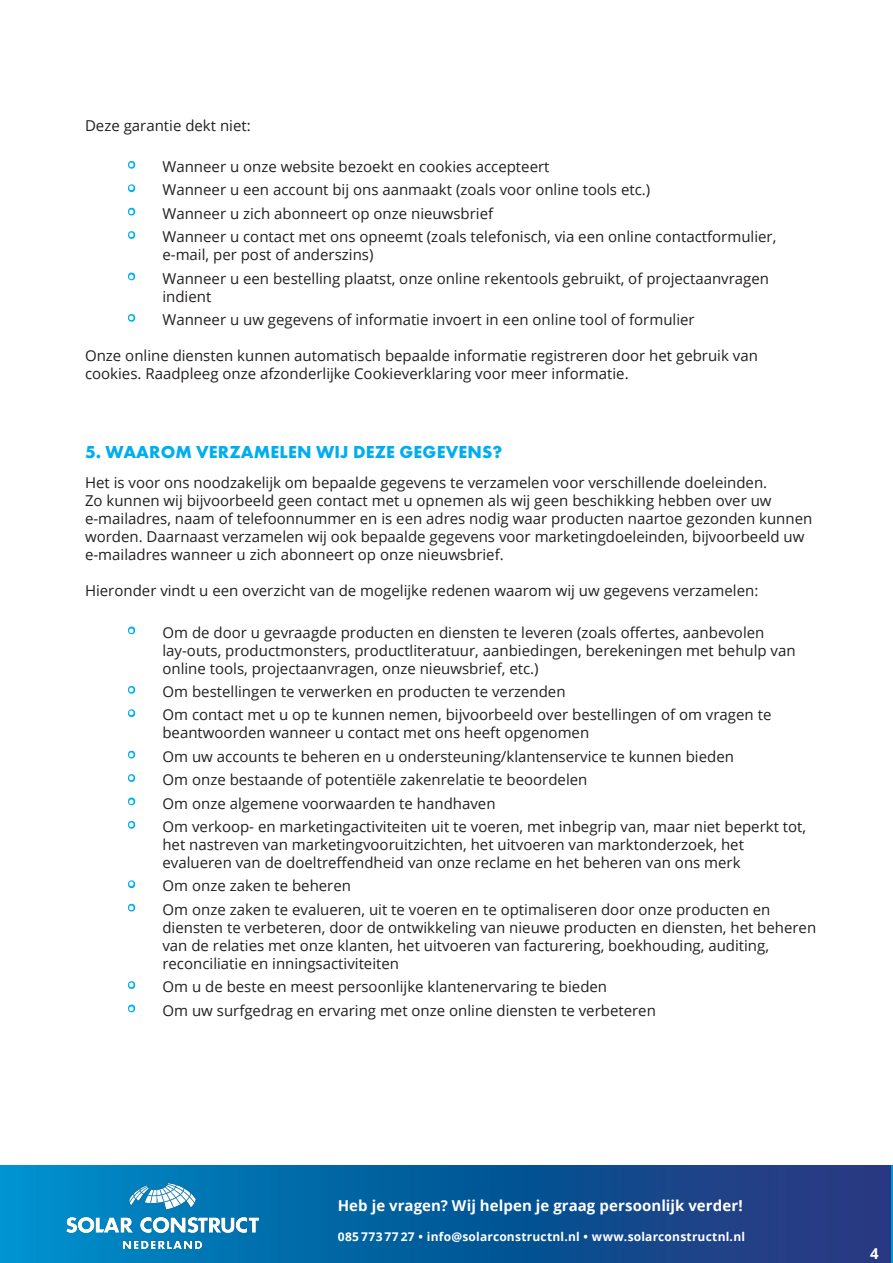
<style>
.page{position:relative;width:893px;height:1263px;background:#fff}
.page>*{position:absolute;margin:0;border:0;box-sizing:border-box;transform-origin:0 0}
.t1{font:700 18px "Futura PT";letter-spacing:.01em;color:#00aeef}
.t2{font:15px/18px "Open Sans";color:#231f20}
.t3{font:700 15px "Open Sans";letter-spacing:.005em;color:#fff}
.t4{font:700 12px "Open Sans";letter-spacing:.015em;color:#fff}
.s1{font-size:19.5px;color:#00aeef}
</style>
<div class="page">
<img style="left:0;top:1165px;width:893px;height:98px">
<img style="left:67px;top:1183px;width:191px;height:65px">
<p class="t2" style="left:85px;top:116px;width:167px">Deze garantie dekt niet:</p>
<p class="t2" style="left:128px;top:157px;width:423px"><span class="s1">•</span> Wanneer u onze website bezoekt en cookies accepteert</p>
<p class="t2" style="left:128px;top:181px;width:524px"><span class="s1">•</span> Wanneer u een account bij ons aanmaakt (zoals voor online tools etc.)</p>
<p class="t2" style="left:128px;top:204px;width:367px"><span class="s1">•</span> Wanneer u zich abonneert op onze nieuwsbrief</p>
<p class="t2" style="left:128px;top:227px;width:650px"><span class="s1">•</span> Wanneer u contact met ons opneemt (zoals telefonisch, via een online contactformulier,</p>
<p class="t2" style="left:162px;top:245px;width:213px">e-mail, per post of anderszins)</p>
<p class="t2" style="left:128px;top:269px;width:643px"><span class="s1">•</span> Wanneer u een bestelling plaatst, onze online rekentools gebruikt, of projectaanvragen</p>
<p class="t2" style="left:162px;top:287px;width:50px">indient</p>
<p class="t2" style="left:128px;top:310px;width:568px"><span class="s1">•</span> Wanneer u uw gegevens of informatie invoert in een online tool of formulier</p>
<p class="t2" style="left:85px;top:346px;width:674px">Onze online diensten kunnen automatisch bepaalde informatie registreren door het gebruik van</p>
<p class="t2" style="left:85px;top:364px;width:545px">cookies. Raadpleeg onze afzonderlijke Cookieverklaring voor meer informatie.</p>
<p class="t1" style="left:85px;top:441px;width:419px">5. WAAROM VERZAMELEN WIJ DEZE GEGEVENS?</p>
<p class="t2" style="left:85px;top:473px;width:729px">Het is voor ons noodzakelijk om bepaalde gegevens te verzamelen voor verschillende doeleinden.<br>Zo kunnen wij bijvoorbeeld geen contact met u opnemen als wij geen beschikking hebben over uw e-mailadres, naam of telefoonnummer en is een adres nodig waar producten naartoe gezonden kunnen worden. Daarnaast verzamelen wij ook bepaalde gegevens voor marketingdoeleinden, bijvoorbeeld uw e-mailadres wanneer u zich abonneert op onze nieuwsbrief.</p>
<p class="t2" style="left:85px;top:581px;width:675px">Hieronder vindt u een overzicht van de mogelijke redenen waarom wij uw gegevens verzamelen:</p>
<p class="t2" style="left:128px;top:623px;width:638px"><span class="s1">•</span> Om de door u gevraagde producten en diensten te leveren (zoals offertes, aanbevolen</p>
<p class="t2" style="left:162px;top:641px;width:635px">lay-outs, productmonsters, productliteratuur, aanbiedingen, berekeningen met behulp van</p>
<p class="t2" style="left:162px;top:659px;width:378px">online tools, projectaanvragen, onze nieuwsbrief, etc.)</p>
<p class="t2" style="left:128px;top:682px;width:439px"><span class="s1">•</span> Om bestellingen te verwerken en producten te verzenden</p>
<p class="t2" style="left:128px;top:705px;width:645px"><span class="s1">•</span> Om contact met u op te kunnen nemen, bijvoorbeeld over bestellingen of om vragen te</p>
<p class="t2" style="left:162px;top:723px;width:428px">beantwoorden wanneer u contact met ons heeft opgenomen</p>
<p class="t2" style="left:128px;top:747px;width:607px"><span class="s1">•</span> Om uw accounts te beheren en u ondersteuning/klantenservice te kunnen bieden</p>
<p class="t2" style="left:128px;top:770px;width:461px"><span class="s1">•</span> Om onze bestaande of potentiële zakenrelatie te beoordelen</p>
<p class="t2" style="left:128px;top:794px;width:369px"><span class="s1">•</span> Om onze algemene voorwaarden te handhaven</p>
<p class="t2" style="left:128px;top:817px;width:680px"><span class="s1">•</span> Om verkoop- en marketingactiviteiten uit te voeren, met inbegrip van, maar niet beperkt tot,</p>
<p class="t2" style="left:162px;top:835px;width:583px">het nastreven van marketingvooruitzichten, het uitvoeren van marktonderzoek, het</p>
<p class="t2" style="left:162px;top:853px;width:580px">evalueren van de doeltreffendheid van onze reclame en het beheren van ons merk</p>
<p class="t2" style="left:128px;top:876px;width:225px"><span class="s1">•</span> Om onze zaken te beheren</p>
<p class="t2" style="left:128px;top:900px;width:644px"><span class="s1">•</span> Om onze zaken te evalueren, uit te voeren en te optimaliseren door onze producten en</p>
<p class="t2" style="left:162px;top:918px;width:655px">diensten te verbeteren, door de ontwikkeling van nieuwe producten en diensten, het beheren</p>
<p class="t2" style="left:162px;top:936px;width:608px">van de relaties met onze klanten, het uitvoeren van facturering, boekhouding, auditing,</p>
<p class="t2" style="left:162px;top:954px;width:238px">reconciliatie en inningsactiviteiten</p>
<p class="t2" style="left:128px;top:977px;width:481px"><span class="s1">•</span> Om u de beste en meest persoonlijke klantenervaring te bieden</p>
<p class="t2" style="left:128px;top:1001px;width:529px"><span class="s1">•</span> Om uw surfgedrag en ervaring met onze online diensten te verbeteren</p>
<p class="t3" style="left:338px;top:1195px;width:407px">Heb je vragen? Wij helpen je graag persoonlijk verder!</p>
<p class="t4" style="left:338px;top:1228px;width:409px">085 773 77 27 • info@solarconstructnl.nl • www.solarconstructnl.nl</p>
<p class="t3" style="left:870px;top:1243px;width:10px">4</p>
</div>
